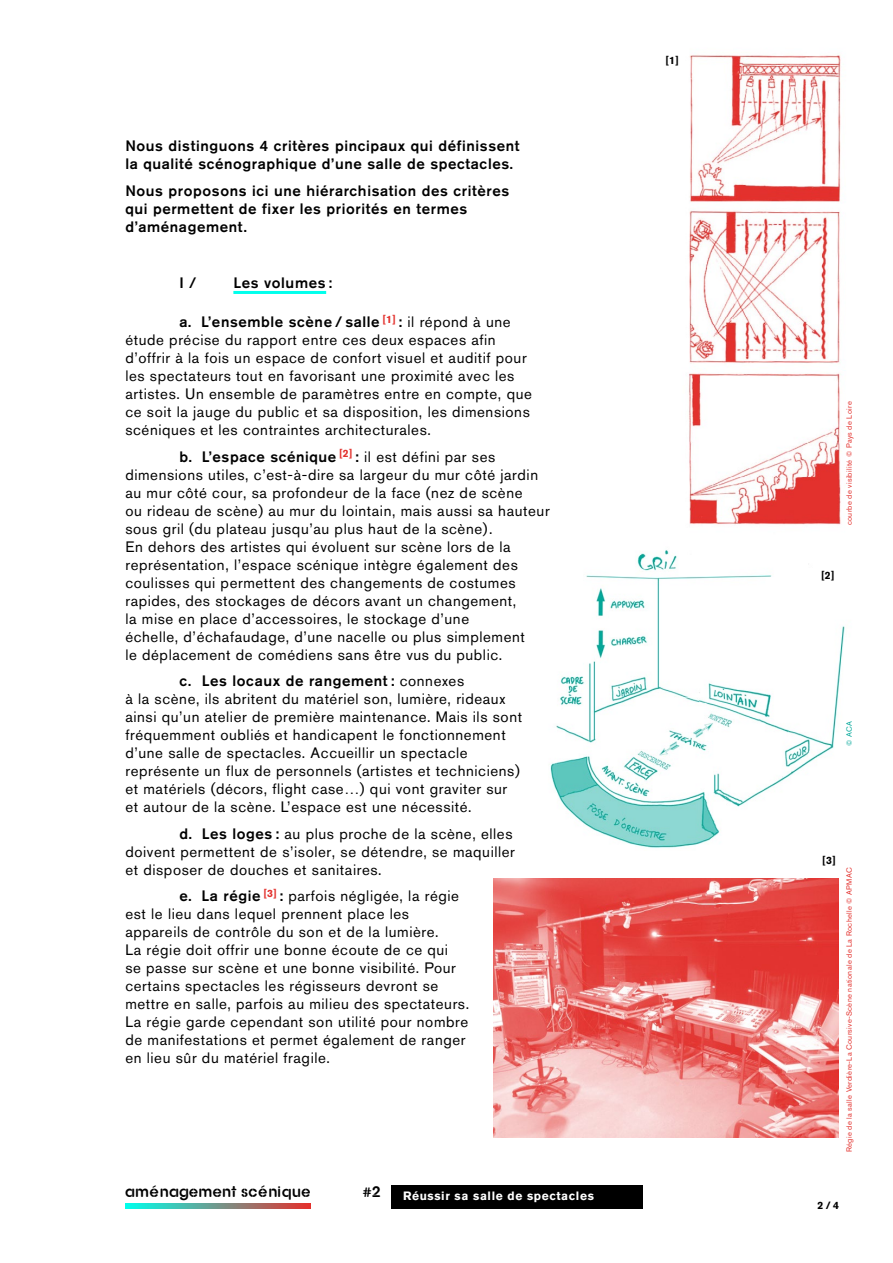
<style>
.page{position:relative;width:893px;height:1263px;background:#fff}
.page>*{position:absolute;margin:0;border:0;box-sizing:border-box;transform-origin:0 0}
.t1{font:15px/18px "Akzidenz Grotesk BQ";letter-spacing:.04em;color:#000}
.t2{font:500 15px/18px "Akzidenz Grotesk BQ";letter-spacing:.04em;color:#000}
.t3{font:15px "AG Stencil";letter-spacing:.05em;color:#000}
.t4{font:700 12px "Akzidenz Grotesk BQ";letter-spacing:.05em;color:#fff}
.t5{font:700 10.5px "Akzidenz Grotesk BQ";color:#000}
.t6{font:7.5px "Akzidenz Grotesk BQ";letter-spacing:.04em;color:#e3312d}
.t7{font:7.5px "Akzidenz Grotesk BQ";color:#00a799}
.s1{font-weight:500}
</style>
<div class="page">
<svg style="left:125px;top:1203px;width:185px;height:6px"></svg>
<div style="left:391px;top:1185px;width:251px;height:23px;background:#000"></div>
<img style="left:689px;top:55px;width:152px;height:470px">
<img style="left:550px;top:550px;width:295px;height:298px">
<img style="left:494px;top:878px;width:345px;height:259px">
<hr style="left:233px;top:291px;width:93px;height:3px;background:#00ffec">
<p class="t2" style="left:125px;top:136px;width:396px">Nous distinguons 4 critères pincipaux qui définissent la qualité scénographique d’une salle de spectacles.</p>
<p class="t2" style="left:125px;top:181px;width:385px">Nous proposons ici une hiérarchisation des critères qui permettent de fixer les priorités en termes d’aménagement.</p>
<p class="t2" style="left:179px;top:273px;width:19px">I /</p>
<p class="t2" style="left:233px;top:273px;width:100px">Les volumes :</p>
<p class="t1" style="left:125px;top:313px;width:408px;text-indent:54px"><span class="s1">a. L’ensemble scène / salle</span> <sup>[1]</sup> <span class="s1">:</span> il répond à une étude précise du rapport entre ces deux espaces afin d’offrir à la fois un espace de confort visuel et auditif pour les spectateurs tout en favorisant une proximité avec les artistes. Un ensemble de paramètres entre en compte, que ce soit la jauge du public et sa disposition, les dimensions scéniques et les contraintes architecturales.</p>
<p class="t1" style="left:125px;top:447px;width:426px;text-indent:54px"><span class="s1">b. L’espace scénique</span> <sup>[2]</sup> <span class="s1">:</span> il est défini par ses dimensions utiles, c’est-à-dire sa largeur du mur côté jardin au mur côté cour, sa profondeur de la face (nez de scène<br>ou rideau de scène) au mur du lointain, mais aussi sa hauteur sous gril (du plateau jusqu’au plus haut de la scène).<br>En dehors des artistes qui évoluent sur scène lors de la représentation, l’espace scénique intègre également des coulisses qui permettent des changements de costumes rapides, des stockages de décors avant un changement,<br>la mise en place d’accessoires, le stockage d’une<br>échelle, d’échafaudage, d’une nacelle ou plus simplement<br>le déplacement de comédiens sans être vus du public.</p>
<p class="t1" style="left:125px;top:672px;width:398px;text-indent:54px"><span class="s1">c. Les locaux de rangement :</span> connexes<br>à la scène, ils abritent du matériel son, lumière, rideaux ainsi qu’un atelier de première maintenance. Mais ils sont fréquemment oubliés et handicapent le fonctionnement d’une salle de spectacles. Accueillir un spectacle représente un flux de personnels (artistes et techniciens) et matériels (décors, flight case…) qui vont graviter sur et autour de la scène. L’espace est une nécessité.</p>
<p class="t1" style="left:125px;top:824px;width:391px;text-indent:54px"><span class="s1">d. Les loges :</span> au plus proche de la scène, elles doivent permettent de s’isoler, se détendre, se maquiller et disposer de douches et sanitaires.</p>
<p class="t1" style="left:125px;top:887px;width:345px;text-indent:54px"><span class="s1">e. La régie</span> <sup>[3]</sup> <span class="s1">:</span> parfois négligée, la régie est le lieu dans lequel prennent place les appareils de contrôle du son et de la lumière.<br>La régie doit offrir une bonne écoute de ce qui<br>se passe sur scène et une bonne visibilité. Pour certains spectacles les régisseurs devront se mettre en salle, parfois au milieu des spectateurs.<br>La régie garde cependant son utilité pour nombre de manifestations et permet également de ranger en lieu sûr du matériel fragile.</p>
<p class="t3" style="left:125px;top:1183px;width:187px">AMÉNAGEMENT SCÉNIQUE</p>
<p class="t4" style="left:403px;top:1189px;width:192px">Réussir sa salle de spectacles</p>
<p class="t3" style="left:363px;top:1183px;width:19px">#2</p>
<p class="t5" style="left:666px;top:54px;width:14px">[1]</p>
<p class="t6" style="left:845px;top:525px;width:125px;rotate:-90deg">courbe de visibilité © Pays de Loire</p>
<p class="t5" style="left:821px;top:570px;width:14px">[2]</p>
<p class="t7" style="left:845px;top:746px;width:26px;rotate:-90deg">© ACA</p>
<p class="t5" style="left:823px;top:854px;width:14px">[3]</p>
<p class="t6" style="left:845px;top:1152px;width:286px;rotate:-90deg">Régie de la salle Verdière-La Coursive-Scène nationale de La Rochelle © APMAC</p>
<p class="t5" style="left:817px;top:1199px;width:23px">2/4</p>
</div>
